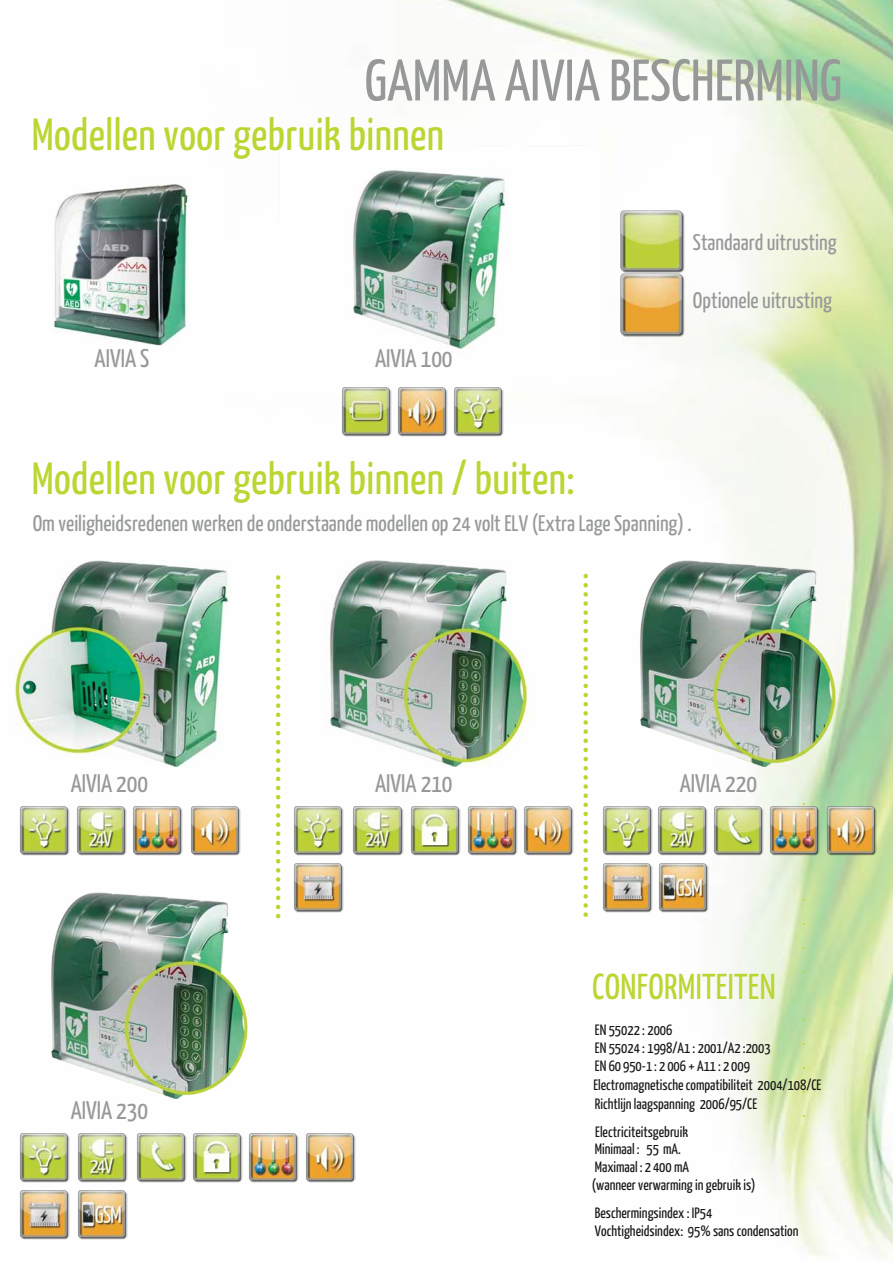
<style>
.page{position:relative;width:893px;height:1263px;background:#fff}
.page>*{position:absolute;margin:0;border:0;box-sizing:border-box;transform-origin:0 0}
.t1{font:58.5px "Yanone Kaffeesatz";color:#979999}
.t2{font:45px "Yanone Kaffeesatz";letter-spacing:.01em;color:#bbd531}
.t3{font:36px "Yanone Kaffeesatz";letter-spacing:.01em;color:#bbd531}
.t4{font:25.5px "Yanone Kaffeesatz";color:#979999}
.t5{font:22.5px "Yanone Kaffeesatz";color:#979999}
.t6{font:15px/18px "Yanone Kaffeesatz";color:#171717}
</style>
<div class="page">
<img style="left:23px;top:0;width:870px;height:1258px">
<img style="left:278px;top:146px;width:324px;height:216px">
<img style="left:53px;top:183px;width:136px;height:164px">
<svg style="left:583px;top:576px;width:5px;height:345px"></svg>
<svg style="left:276px;top:577px;width:4px;height:344px"></svg>
<img style="left:14px;top:560px;width:216px;height:207px">
<img style="left:315px;top:560px;width:225px;height:206px">
<img style="left:628px;top:560px;width:214px;height:206px">
<img style="left:40px;top:892px;width:214px;height:207px">
<img style="left:341px;top:386px;width:51px;height:51px">
<img style="left:397px;top:386px;width:51px;height:51px">
<img style="left:453px;top:386px;width:51px;height:51px">
<img style="left:619px;top:208px;width:66px;height:64px">
<img style="left:619px;top:272px;width:66px;height:65px">
<img style="left:20px;top:804px;width:50px;height:51px">
<img style="left:76px;top:804px;width:51px;height:51px">
<img style="left:132px;top:804px;width:51px;height:51px">
<img style="left:190px;top:804px;width:51px;height:51px">
<img style="left:293px;top:804px;width:51px;height:51px">
<img style="left:352px;top:804px;width:51px;height:51px">
<img style="left:410px;top:804px;width:51px;height:51px">
<img style="left:467px;top:804px;width:51px;height:51px">
<img style="left:523px;top:804px;width:51px;height:51px">
<img style="left:293px;top:862px;width:51px;height:51px">
<img style="left:602px;top:804px;width:51px;height:51px">
<img style="left:657px;top:804px;width:51px;height:51px">
<img style="left:713px;top:804px;width:51px;height:51px">
<img style="left:768px;top:804px;width:51px;height:51px">
<img style="left:825px;top:804px;width:51px;height:51px">
<img style="left:602px;top:862px;width:51px;height:51px">
<img style="left:657px;top:862px;width:51px;height:51px">
<img style="left:20px;top:1131px;width:50px;height:51px">
<img style="left:77px;top:1131px;width:51px;height:51px">
<img style="left:135px;top:1131px;width:52px;height:51px">
<img style="left:192px;top:1131px;width:51px;height:51px">
<img style="left:248px;top:1131px;width:51px;height:51px">
<img style="left:304px;top:1131px;width:51px;height:51px">
<img style="left:20px;top:1188px;width:50px;height:51px">
<img style="left:77px;top:1188px;width:51px;height:51px">
<h1 class="t1" style="left:365px;top:45px;width:479px">GAMMA AIVIA BESCHERMING</h1>
<h2 class="t2" style="left:32px;top:107px;width:414px">Modellen voor gebruik binnen</h2>
<h3 class="t4" style="left:95px;top:343px;width:56px">AIVIA S</h3>
<h3 class="t4" style="left:375px;top:343px;width:79px">AIVIA 100</h3>
<h2 class="t2" style="left:32px;top:450px;width:544px">Modellen voor gebruik binnen / buiten:</h2>
<h3 class="t5" style="left:693px;top:229px;width:145px">Standaard uitrusting</h3>
<h3 class="t5" style="left:693px;top:287px;width:140px">Optionele uitrusting</h3>
<h3 class="t5" style="left:33px;top:510px;width:660px">Om veiligheidsredenen werken de onderstaande modellen op 24 volt ELV (Extra Lage Spanning) .</h3>
<h3 class="t4" style="left:71px;top:768px;width:79px">AIVIA 200</h3>
<h3 class="t4" style="left:375px;top:768px;width:79px">AIVIA 210</h3>
<h3 class="t4" style="left:680px;top:768px;width:79px">AIVIA 220</h3>
<h3 class="t4" style="left:71px;top:1095px;width:79px">AIVIA 230</h3>
<h3 class="t3" style="left:592px;top:964px;width:185px">CONFORMITEITEN</h3>
<p class="t6" style="left:595px;top:1020px;width:177px">EN 55022 : 2006<br>EN 55024 : 1998/A1 : 2001/A2 :2003<br>EN 60 950-1 : 2 006 + A11 : 2 009</p>
<p class="t6" style="left:593px;top:1075px;width:229px;line-height:18.8px">Electromagnetische compatibiliteit 2004/108/CE<br>Richtlijn laagspanning 2006/95/CE</p>
<p class="t6" style="left:595px;top:1123px;width:95px;line-height:16.5px">Electriciteitsgebruik<br>Minimaal : 55 mA.</p>
<p class="t6" style="left:592px;top:1157px;width:165px">Maximaal : 2 400 mA<br>(wanneer verwarming in gebruik is)</p>
<p class="t6" style="left:595px;top:1203px;width:205px">Beschermingsindex : IP54<br>Vochtigheidsindex: 95% sans condensation</p>
</div>
